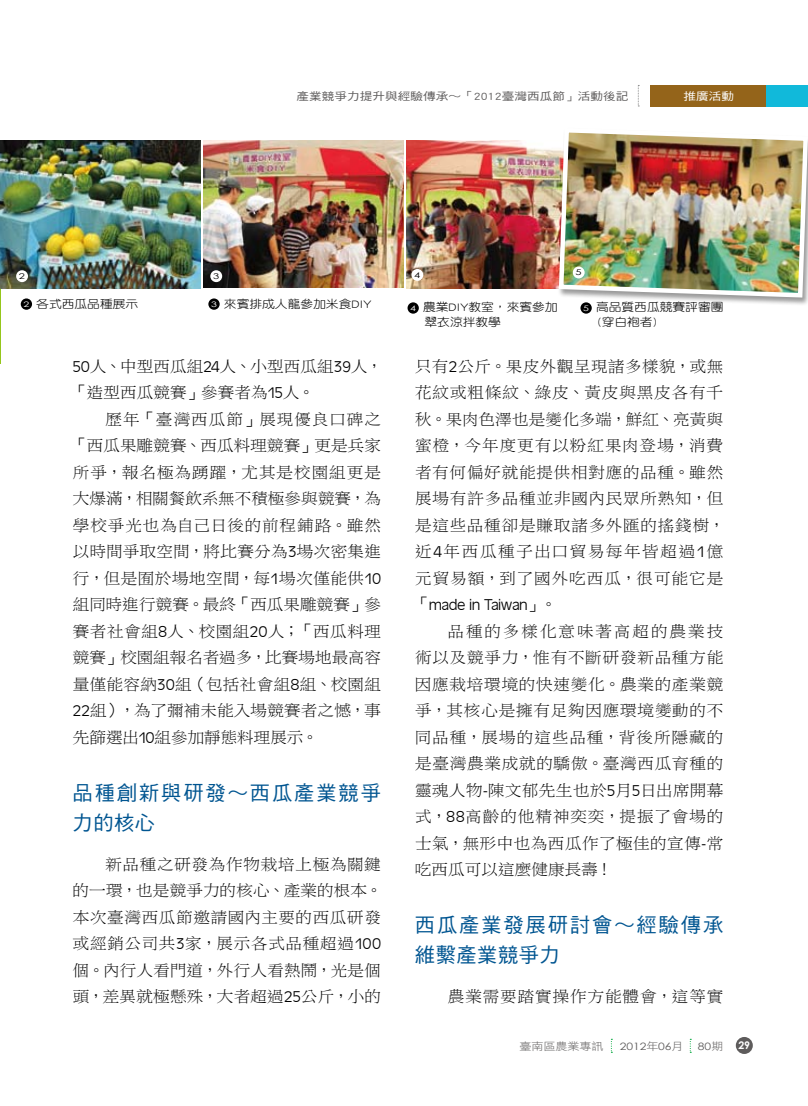
<style>
.page{position:relative;width:808px;height:1106px;background:#fff}
.page>*{position:absolute;margin:0;border:0;box-sizing:border-box;transform-origin:0 0}
.t1{font:20.25px/30px "DF Hei Std W5";letter-spacing:.095em;color:#005591}
.t2{font:16.2px/26.4px "DF Li Song Std W3";letter-spacing:-.01em;color:#000;text-align:justify;scale:1.06 1}
.t3{font:16.2px/26.4px "DF Li Song Std W3";letter-spacing:-.03em;color:#000;scale:1.06 1}
.t4{font:16.2px "DF Li Song Std W3";letter-spacing:.02em;color:#000;scale:1.06 1}
.t5{font:16.2px "Antique Oli T Ligh";letter-spacing:-.035em;color:#000;scale:1.04 1}
.t6{font:11.55px/14.2px "DF Yuan Std W3";color:#000;scale:1.11 1}
.t7{font:10.8px "DF Hei Std W5";letter-spacing:.005em;color:#5e5c5c;scale:1.17 1}
.t8{font:10.8px "DF Hei Std W5";color:#fff;scale:1.17 1}
.t9{font:10.5px "DF Hei Std W3";color:#5e5c5c;scale:1.14 1}
.t10{font:700 10.5px "Century Gothic";color:#fff}
.t11{font:10.2px "Century Gothic";letter-spacing:-.005em;color:#5e5c5c;scale:1.19 1}
.t12{font:7.95px "Century Gothic";color:#000;scale:1.39 1}
.s1{font-family:"Century Gothic";font-size:7.5px;color:#fff}
.s2{font-family:"Antique Oli T Ligh"}
.s3{font-family:"DF Hei Std W3"}
.s4{font-family:"DF Hei Std W3";font-size:10.5px}
</style>
<div class="page">
<div style="left:651px;top:85px;width:157px;height:21px;background:#94641a"></div>
<svg style="left:638px;top:85px;width:1px;height:22px"></svg>
<div style="left:766px;top:85px;width:42px;height:21px;background:#11b9da"></div>
<div style="left:736px;top:1037px;width:17px;height:17px;background:#5e5c5c;border-radius:50%"></div>
<hr style="left:0;top:190px;width:1px;height:173px;background:#95c61b">
<img style="left:0;top:141px;width:201px;height:147px">
<img style="left:406px;top:141px;width:150px;height:147px">
<img style="left:203px;top:141px;width:201px;height:146px">
<div style="left:557px;top:127px;width:251px;height:178px;background:#000;opacity:.4"></div>
<img style="left:556px;top:127px;width:252px;height:173px">
<div style="left:21px;top:298px;width:11px;height:12px;background:#000;border-radius:50%"></div>
<div style="left:208px;top:298px;width:12px;height:12px;background:#000;border-radius:50%"></div>
<div style="left:407px;top:302px;width:12px;height:12px;background:#000;border-radius:50%"></div>
<div style="left:580px;top:302px;width:12px;height:12px;background:#000;border-radius:50%"></div>
<div style="left:16px;top:270px;width:12px;height:12px;background:#fff;border-radius:50%"></div>
<div style="left:210px;top:270px;width:12px;height:12px;background:#fff;border-radius:50%"></div>
<div style="left:411px;top:269px;width:12px;height:12px;background:#fff;border-radius:50%"></div>
<div style="left:573px;top:266px;width:12px;height:12px;background:#fff;border-radius:50%"></div>
<p class="t7" style="left:296px;top:90px;width:285px">產業競爭力提升與經驗傳承〜「2012臺灣西瓜節」活動後記</p>
<p class="t8" style="left:683px;top:90px;width:45px">推廣活動</p>
<p class="t12" style="left:19px;top:271px;width:6px">2</p>
<p class="t12" style="left:213px;top:271px;width:6px">3</p>
<p class="t12" style="left:414px;top:270px;width:6px">4</p>
<p class="t12" style="left:575px;top:267px;width:6px">5</p>
<p class="t6" style="left:23px;top:296px;width:105px"><span class="s1">2</span> 各式西瓜品種展示</p>
<p class="t6" style="left:211px;top:296px;width:146px"><span class="s1">3</span> 來賓排成人龍參加米食DIY</p>
<p class="t6" style="left:424px;top:300px;width:121px;text-indent:-14px"><span class="s1">4</span> 農業DIY教室，來賓參加翠衣涼拌教學</p>
<p class="t6" style="left:597px;top:300px;width:115px;text-indent:-14px"><span class="s1">5</span> 高品質西瓜競賽評審團(穿白袍者)</p>
<p class="t3" style="left:71px;top:352px;width:296px"><span class="s2">50</span>人<span class="s3">、</span>中型西瓜組<span class="s2">24</span>人<span class="s3">、</span>小型西瓜組<span class="s2">39</span>人<span class="s3">，「</span>造型西瓜競賽<span class="s3">」</span>參賽者為<span class="s2">15</span>人<span class="s3">。</span></p>
<p class="t2" style="left:71px;top:405px;width:295px;text-indent:35px">歷年<span class="s3">「</span>臺灣西瓜節<span class="s3">」</span>展現優良口碑之<span class="s3">「</span>西瓜果雕競賽<span class="s3">、</span>西瓜料理競賽<span class="s3">」</span>更是兵家所爭<span class="s3">，</span>報名極為踴躍<span class="s3">，</span>尤其是校園組更是大爆滿<span class="s3">，</span>相關餐飲系無不積極參與競賽<span class="s3">，</span>為學校爭光也為自己日後的前程鋪路<span class="s3">。</span>雖然以時間爭取空間<span class="s3">，</span>將比賽分為<span class="s2">3</span>場次密集進行<span class="s3">，</span>但是囿於場地空間<span class="s3">，</span>每<span class="s2">1</span>場次僅能供<span class="s2">10</span>組同時進行競賽<span class="s3">。</span>最終<span class="s3">「</span>西瓜果雕競賽<span class="s3">」</span>參賽者社會組<span class="s2">8</span>人<span class="s3">、</span>校園組<span class="s2">20</span>人<span class="s3">；「</span>西瓜料理競賽<span class="s3">」</span>校園組報名者過多<span class="s3">，</span>比賽場地最高容量僅能容納<span class="s2">30</span>組<span class="s3">（</span>包括社會組<span class="s2">8</span>組<span class="s3">、</span>校園組<span class="s2">22</span>組<span class="s3">），</span>為了彌補未能入場競賽者之憾<span class="s3">，</span>事先篩選出<span class="s2">10</span>組參加靜態料理展示<span class="s3">。</span></p>
<p class="t1" style="left:73px;top:777px;width:310px">品種創新與研發〜西瓜產業競爭力的核心</p>
<p class="t2" style="left:72px;top:850px;width:294px;text-indent:33px">新品種之研發為作物栽培上極為關鍵的一環<span class="s3">，</span>也是競爭力的核心<span class="s3">、</span>產業的根本<span class="s3">。</span>本次臺灣西瓜節邀請國內主要的西瓜研發或經銷公司共<span class="s2">3</span>家<span class="s3">，</span>展示各式品種超過<span class="s2">100</span>個<span class="s3">。</span>內行人看門道<span class="s3">，</span>外行人看熱鬧<span class="s3">，</span>光是個頭<span class="s3">，</span>差異就極懸殊<span class="s3">，</span>大者超過<span class="s2">25</span>公斤<span class="s3">，</span>小的</p>
<p class="t2" style="left:415px;top:352px;width:294px">只有<span class="s2">2</span>公斤<span class="s3">。</span>果皮外觀呈現諸多樣貌<span class="s3">，</span>或無花紋或粗條紋<span class="s3">、</span>綠皮<span class="s3">、</span>黃皮與黑皮各有千秋<span class="s3">。</span>果肉色澤也是變化多端<span class="s3">，</span>鮮紅<span class="s3">、</span>亮黃與蜜橙<span class="s3">，</span>今年度更有以粉紅果肉登場<span class="s3">，</span>消費者有何偏好就能提供相對應的品種<span class="s3">。</span>雖然展場有許多品種並非國內民眾所熟知<span class="s3">，</span>但是這些品種卻是賺取諸多外匯的搖錢樹<span class="s3">，</span>近<span class="s2">4</span>年西瓜種子出口貿易每年皆超過<span class="s2">1</span>億元貿易額<span class="s3">，</span>到了國外吃西瓜<span class="s3">，</span>很可能它是</p>
<p class="t5" style="left:413px;top:596px;width:140px"><span class="s3">「</span>made in Taiwan<span class="s3">」。</span></p>
<p class="t2" style="left:415px;top:617px;width:293px;text-indent:33px">品種的多樣化意味著高超的農業技術以及競爭力<span class="s3">，</span>惟有不斷研發新品種方能因應栽培環境的快速變化<span class="s3">。</span>農業的產業競爭<span class="s3">，</span>其核心是擁有足夠因應環境變動的不同品種<span class="s3">，</span>展場的這些品種<span class="s3">，</span>背後所隱藏的是臺灣農業成就的驕傲<span class="s3">。</span>臺灣西瓜育種的靈魂人物<span class="s2">-</span>陳文郁先生也於<span class="s2">5</span>月<span class="s2">5</span>日出席開幕式<span class="s3">，</span><span class="s2">88</span>高齡的他精神奕奕<span class="s3">，</span>提振了會場的士氣<span class="s3">，</span>無形中也為西瓜作了極佳的宣傳<span class="s2">-</span>常吃西瓜可以這麼健康長壽<span class="s3">！</span></p>
<p class="t1" style="left:415px;top:909px;width:310px">西瓜產業發展研討會〜經驗傳承維繫產業競爭力</p>
<p class="t4" style="left:447px;top:987px;width:262px">農業需要踏實操作方能體會<span class="s3">，</span>這等實</p>
<p class="t9" style="left:519px;top:1040px;width:75px">臺南區農業專訊</p>
<p class="t11" style="left:620px;top:1039px;width:55px">2012<span class="s4">年</span>06<span class="s4">月</span></p>
<p class="t11" style="left:698px;top:1039px;width:23px">80<span class="s4">期</span></p>
<p class="t10" style="left:738px;top:1038px;width:13px">29</p>
</div>
